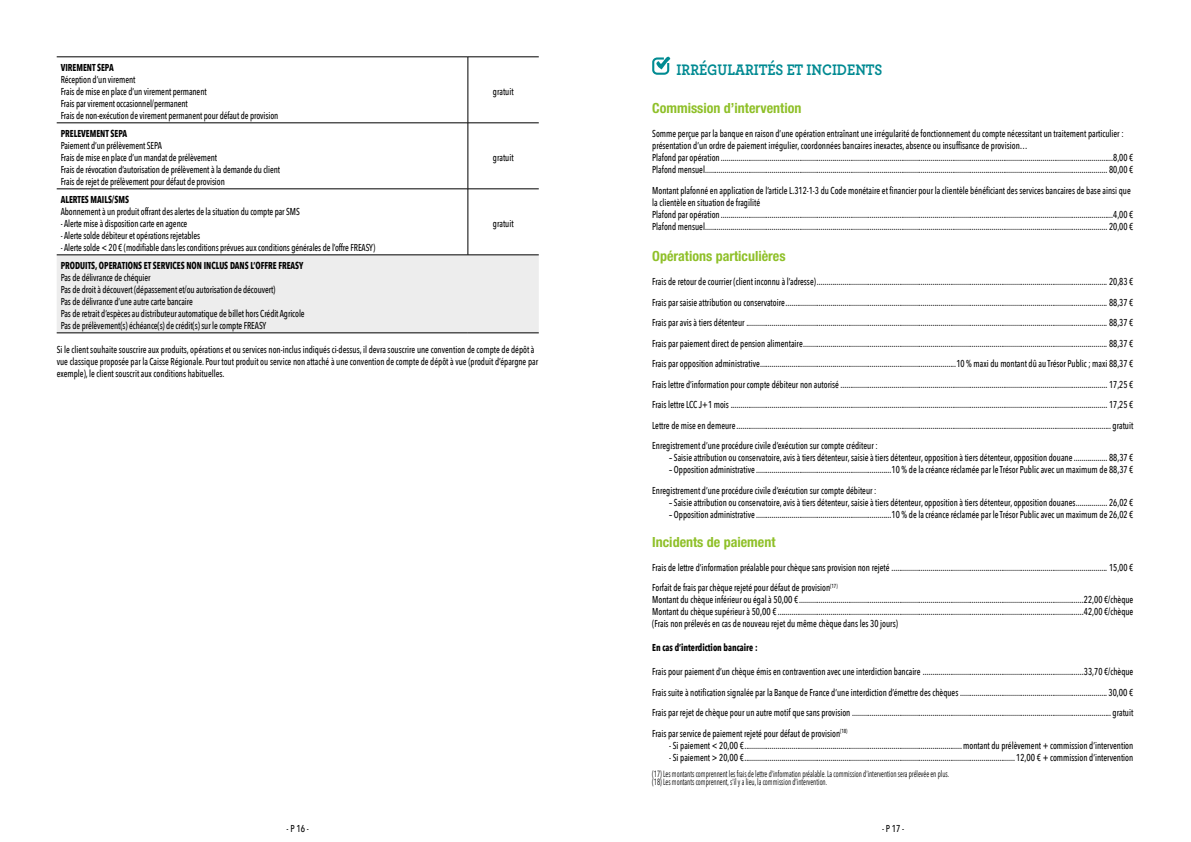
<style>
.page{position:relative;width:1191px;height:842px;background:#fff}
.page>*{position:absolute;margin:0;border:0;box-sizing:border-box;transform-origin:0 0}
.t1{font:700 16px "Archer";color:#008a92;scale:.89 1}
.t2{font:700 condensed 14px "Helvetica Neue LT Std";color:#8fc029}
.t3{font:500 10px/12px "Avenir Next Condensed";color:#000;scale:.86 1}
.t4{font:700 10px "Avenir Next Condensed";color:#000;scale:.86 1}
.t5{font:500 10px "Avenir Next Condensed";color:#000;scale:.9 1}
.t6{font:9px/8px "Avenir Next Condensed";color:#000;scale:.75 1}
</style>
<div class="page">
<svg style="left:57px;top:58px;width:482px;height:197px"></svg>
<div style="left:57px;top:256px;width:482px;height:77px;background:#ededed"></div>
<hr style="left:57px;top:333px;width:411px;height:1px;background:#000">
<hr style="left:468px;top:333px;width:71px;height:1px;background:#000">
<hr style="left:57px;top:57px;width:411px;height:1px;background:#000">
<hr style="left:468px;top:57px;width:71px;height:1px;background:#000">
<hr style="left:468px;top:57px;width:1px;height:66px;background:#000">
<hr style="left:57px;top:123px;width:411px;height:1px;background:#000">
<hr style="left:468px;top:123px;width:71px;height:1px;background:#000">
<hr style="left:468px;top:123px;width:1px;height:66px;background:#000">
<hr style="left:57px;top:189px;width:411px;height:1px;background:#000">
<hr style="left:468px;top:189px;width:71px;height:1px;background:#000">
<hr style="left:468px;top:189px;width:1px;height:66px;background:#000">
<hr style="left:57px;top:255px;width:411px;height:1px;background:#000">
<hr style="left:468px;top:255px;width:71px;height:1px;background:#000">
<svg style="left:652px;top:56px;width:18px;height:19px"></svg>
<p class="t4" style="left:61px;top:61px;width:63px">VIREMENT SEPA</p>
<p class="t3" style="left:61px;top:73px;width:254px">Réception d’un virement<br>Frais de mise en place d’un virement permanent<br>Frais par virement occasionnel/permanent<br>Frais de non-exécution de virement permanent pour défaut de provision</p>
<p class="t4" style="left:61px;top:127px;width:79px">PRELEVEMENT SEPA</p>
<p class="t3" style="left:61px;top:139px;width:257px">Paiement d’un prélèvement SEPA<br>Frais de mise en place d’un mandat de prélèvement<br>Frais de révocation d’autorisation de prélèvement à la demande du client Frais de rejet de prélèvement pour défaut de provision</p>
<p class="t4" style="left:61px;top:193px;width:81px">ALERTES MAILS/SMS</p>
<p class="t3" style="left:61px;top:205px;width:279px">Abonnement à un produit offrant des alertes de la situation du compte par SMS</p>
<p class="t3" style="left:61px;top:217px;width:149px">- Alerte mise à disposition carte en agence</p>
<p class="t3" style="left:61px;top:229px;width:164px">- Alerte solde débiteur et opérations rejetables</p>
<p class="t3" style="left:61px;top:241px;width:367px">- Alerte solde &lt; 20 € (modifiable dans les conditions prévues aux conditions générales de l’offre FREASY)</p>
<p class="t3" style="left:493px;top:85px;width:26px">gratuit</p>
<p class="t3" style="left:493px;top:151px;width:26px">gratuit</p>
<p class="t3" style="left:493px;top:217px;width:26px">gratuit</p>
<p class="t4" style="left:61px;top:259px;width:284px">PRODUITS, OPERATIONS ET SERVICES NON INCLUS DANS L’OFFRE FREASY</p>
<p class="t3" style="left:61px;top:271px;width:285px">Pas de délivrance de chéquier<br>Pas de droit à découvert (dépassement et/ou autorisation de découvert)<br>Pas de délivrance d’une autre carte bancaire<br>Pas de retrait d’espèces au distributeur automatique de billet hors Crédit Agricole Pas de prélèvement(s) échéance(s) de crédit(s) sur le compte FREASY</p>
<p class="t3" style="left:57px;top:343px;width:561px">Si le client souhaite souscrire aux produits, opérations et ou services non-inclus indiqués ci-dessus, il devra souscrire une convention de compte de dépôt à vue classique proposée par la Caisse Régionale. Pour tout produit ou service non attaché à une convention de compte de dépôt à vue (produit d’épargne par exemple), le client souscrit aux conditions habituelles.</p>
<h1 class="t1" style="left:676px;top:57px;width:233px">IRRÉGULARITÉS ET INCIDENTS</h1>
<h2 class="t2" style="left:652px;top:100px;width:151px">Commission d’intervention</h2>
<p class="t3" style="left:652px;top:128px;width:561px">Somme perçue par la banque en raison d’une opération entraînant une irrégularité de fonctionnement du compte nécessitant un traitement particulier : présentation d’un ordre de paiement irrégulier, coordonnées bancaires inexactes, absence ou insuffisance de provision…<br>Plafond par opération ........................................................................................................................................................................................................8,00 € Plafond mensuel............................................................................................................................................................................................................. 80,00 €</p>
<p class="t3" style="left:652px;top:184px;width:561px">Montant plafonné en application de l’article L.312-1-3 du Code monétaire et financier pour la clientèle bénéficiant des services bancaires de base ainsi que la clientèle en situation de fragilité<br>Plafond par opération ........................................................................................................................................................................................................4,00 € Plafond mensuel............................................................................................................................................................................................................. 20,00 €</p>
<h2 class="t2" style="left:652px;top:248px;width:135px">Opérations particulières</h2>
<p class="t3" style="left:652px;top:271px;width:561px;line-height:20.5px;text-align:justify">Frais de retour de courrier (client inconnu à l’adresse).................................................................................................................................................... 20,83 € Frais par saisie attribution ou conservatoire.................................................................................................................................................................... 88,37 € Frais par avis à tiers détenteur ........................................................................................................................................................................................ 88,37 € Frais par paiement direct de pension alimentaire........................................................................................................................................................... 88,37 € Frais par opposition administrative....................................................................................................10 % maxi du montant dû au Trésor Public ; maxi 88,37 € Frais lettre d’information pour compte débiteur non autorisé ........................................................................................................................................ 17,25 € Frais lettre LCC J+1 mois ................................................................................................................................................................................................ 17,25 € Lettre de mise en demeure ............................................................................................................................................................................................... gratuit Enregistrement d’une procédure civile d’exécution sur compte créditeur :</p>
<p class="t3" style="left:669px;top:452px;width:541px">– Saisie attribution ou conservatoire, avis à tiers détenteur, saisie à tiers détenteur, opposition à tiers détenteur, opposition douane ................. 88,37 €</p>
<p class="t3" style="left:652px;top:459px;width:561px;line-height:20.5px;text-indent:17px">– Opposition administrative .....................................................................10 % de la créance réclamée par le Trésor Public avec un maximum de 88,37 €<br>Enregistrement d’une procédure civile d’exécution sur compte débiteur :</p>
<p class="t3" style="left:669px;top:496px;width:541px">– Saisie attribution ou conservatoire, avis à tiers détenteur, saisie à tiers détenteur, opposition à tiers détenteur, opposition douanes................ 26,02 €</p>
<p class="t3" style="left:669px;top:508px;width:541px">– Opposition administrative .....................................................................10 % de la créance réclamée par le Trésor Public avec un maximum de 26,02 €</p>
<h2 class="t2" style="left:652px;top:533px;width:125px">Incidents de paiement</h2>
<p class="t3" style="left:652px;top:557px;width:561px;line-height:20.5px">Frais de lettre d’information préalable pour chèque sans provision non rejeté .............................................................................................................. 15,00 €<br>Forfait de frais par chèque rejeté pour défaut de provision<sup>(17)</sup></p>
<p class="t3" style="left:652px;top:593px;width:561px;text-align:justify">Montant du chèque inférieur ou égal à 50,00 €.................................................................................................................................................22,00 €/chèque Montant du chèque supérieur à 50,00 € ............................................................................................................................................................42,00 €/chèque (Frais non prélevés en cas de nouveau rejet du même chèque dans les 30 jours)</p>
<p class="t4" style="left:652px;top:641px;width:124px">En cas d’interdiction bancaire :</p>
<p class="t3" style="left:652px;top:661px;width:561px;line-height:20.5px;text-align:justify">Frais pour paiement d’un chèque émis en contravention avec une interdiction bancaire ..................................................................................33,70 €/chèque Frais suite à notification signalée par la Banque de France d’une interdiction d’émettre des chèques ........................................................................... 30,00 € Frais par rejet de chèque pour un autre motif que sans provision .................................................................................................................................... gratuit Frais par service de paiement rejeté pour défaut de provision<sup>(18)</sup></p>
<p class="t3" style="left:669px;top:739px;width:541px">- Si paiement &lt; 20,00 €...............................................................................................................montant du prélèvement + commission d’intervention</p>
<p class="t3" style="left:669px;top:751px;width:541px">- Si paiement &gt; 20,00 €.......................................................................................................................................... 12,00 € + commission d’intervention</p>
<p class="t6" style="left:652px;top:770px;width:397px">(17) Les montants comprennent les frais de lettre d’information préalable. La commission d’intervention sera prélevée en plus. (18) Les montants comprennent, s’il y a lieu, la commission d’intervention.</p>
<p class="t5" style="left:287px;top:822px;width:26px">- P 16 -</p>
<p class="t5" style="left:882px;top:822px;width:26px">- P 17 -</p>
</div>
